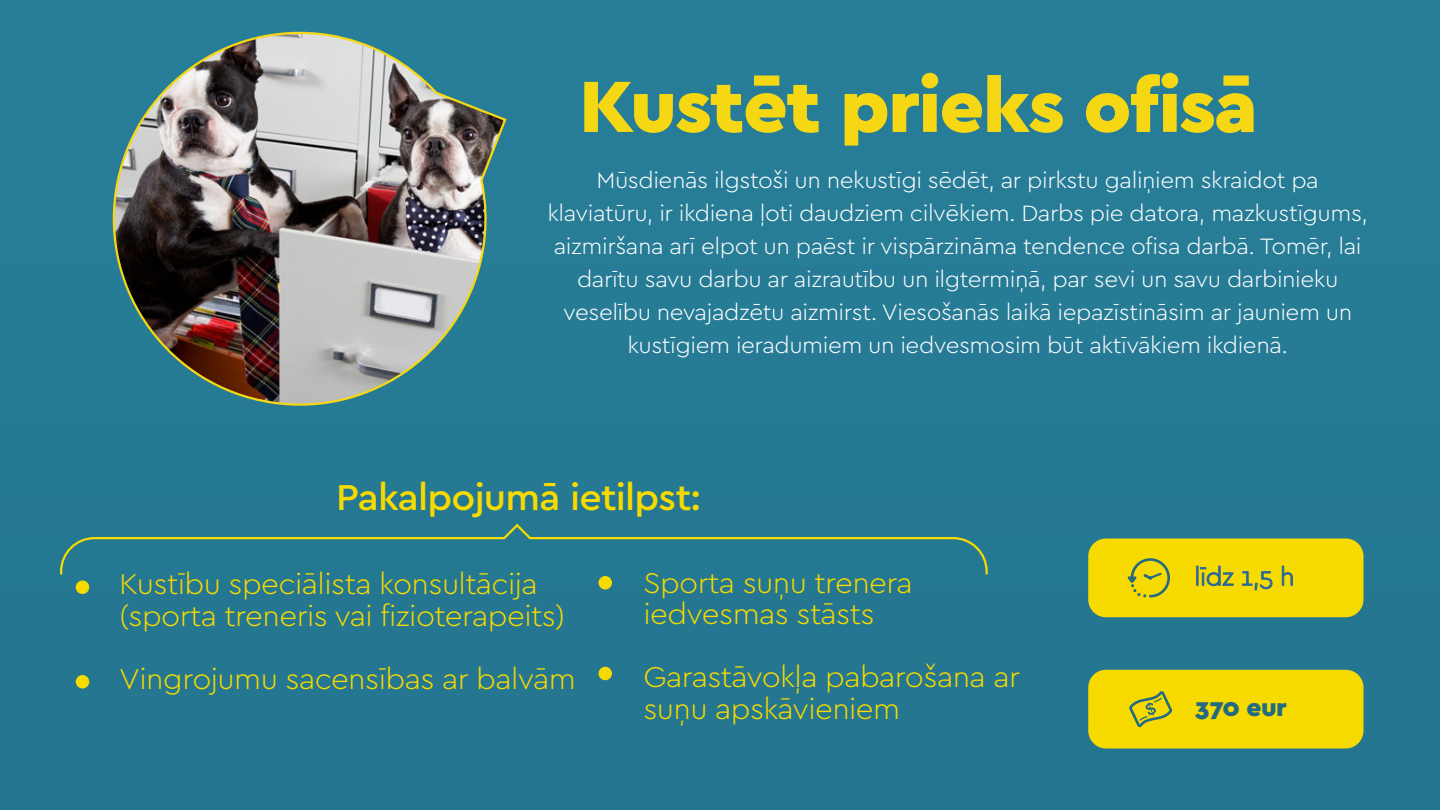
<style>
.page{position:relative;width:1440px;height:810px;background:#267993}
.page>*{position:absolute;margin:0;border:0;box-sizing:border-box;transform-origin:0 0}
.t1{font:900 75.9px "Cera Pro";letter-spacing:-.02em;color:#f5d813;scale:1.04 1}
.t2{font:500 37.72px "Cera Pro";letter-spacing:-.02em;color:#f6da00;scale:1.04 1}
.t3{font:300 30px/31.5px "Cera Pro";letter-spacing:-.02em;color:#f6da00;scale:1.04 1}
.t4{font:300 25.5px "Cera Pro";color:#216a81;scale:1.04 1}
.t5{font:900 25.5px "Cera Pro";letter-spacing:-.02em;color:#216a81;scale:1.04 1}
.t6{font:300 23.25px/33px "Cera Pro";letter-spacing:-.02em;color:#fff;text-align:center;scale:1.04 1}
</style>
<div class="page">
<img style="left:112px;top:31px;width:395px;height:375px">
<div style="left:76px;top:580px;width:13px;height:14px;background:#f6da00;border-radius:50%"></div>
<div style="left:598px;top:576px;width:14px;height:14px;background:#f6da00;border-radius:50%"></div>
<div style="left:598px;top:667px;width:14px;height:13px;background:#f6da00;border-radius:50%"></div>
<div style="left:76px;top:675px;width:13px;height:13px;background:#f6da00;border-radius:50%"></div>
<svg style="left:60px;top:524px;width:928px;height:50px"></svg>
<div style="left:1088px;top:670px;width:275px;height:78px;background:#f6da00;border-radius:18px"></div>
<svg style="left:1129px;top:691px;width:43px;height:36px"></svg>
<div style="left:1088px;top:538px;width:275px;height:79px;background:#f6da00;border-radius:18px"></div>
<div style="left:1196px;top:566px;width:3px;height:20px;border:1px solid #2c6899"></div>
<svg style="left:1200px;top:565px;width:34px;height:22px"></svg>
<svg style="left:1242px;top:571px;width:31px;height:20px"></svg>
<svg style="left:1281px;top:565px;width:12px;height:21px"></svg>
<svg style="left:1127px;top:558px;width:43px;height:40px"></svg>
<h1 class="t1" style="left:579px;top:56px;width:654px">Kustēt prieks ofisā</h1>
<p class="t6" style="left:547px;top:163px;width:791px">Mūsdienās ilgstoši un nekustīgi sēdēt, ar pirkstu galiņiem skraidot pa klaviatūru, ir ikdiena ļoti daudziem cilvēkiem. Darbs pie datora, mazkustīgums, aizmiršana arī elpot un paēst ir vispārzināma tendence ofisa darbā. Tomēr, lai darītu savu darbu ar aizrautību un ilgtermiņā, par sevi un savu darbinieku veselību nevajadzētu aizmirst. Viesošanās laikā iepazīstināsim ar jauniem un kustīgiem ieradumiem un iedvesmosim būt aktīvākiem ikdienā.</p>
<h2 class="t2" style="left:336px;top:473px;width:353px">Pakalpojumā ietilpst:</h2>
<p class="t3" style="left:119px;top:567px;width:430px">Kustību speciālista konsultācija (sporta treneris vai fizioterapeits)</p>
<p class="t3" style="left:119px;top:661px;width:441px">Vingrojumu sacensības ar balvām</p>
<p class="t3" style="left:643px;top:565px;width:261px">Sporta suņu trenera iedvesmas stāsts</p>
<p class="t3" style="left:643px;top:660px;width:364px">Garastāvokļa pabarošana ar suņu apskāvieniem</p>
<p class="t4" style="left:1194px;top:560px;width:98px">līdz 1,5 h</p>
<p class="t5" style="left:1195px;top:691px;width:90px">370 eur</p>
</div>
